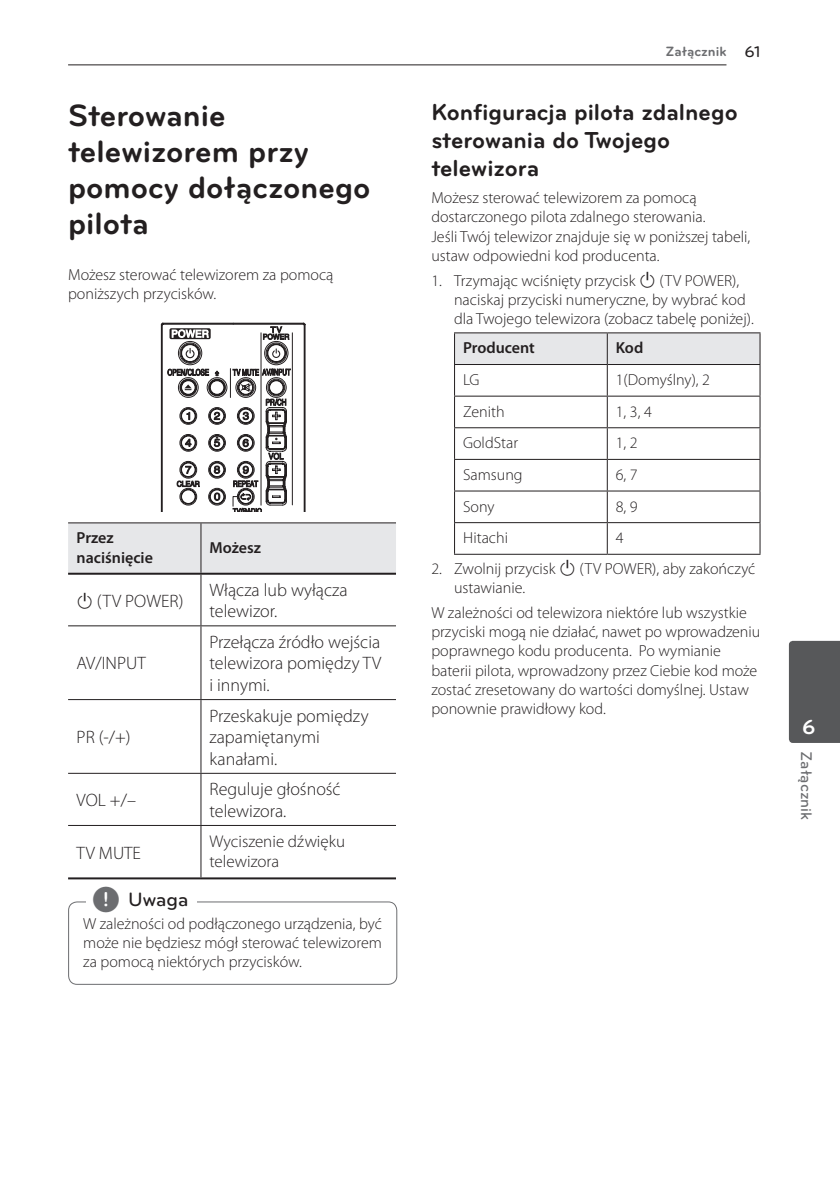
<style>
.page{position:relative;width:840px;height:1191px;background:#fff}
.page>*{position:absolute;margin:0;border:0;box-sizing:border-box;transform-origin:0 0}
.Title_1{font:700 32px/36px "Bryant LG";color:#231f20}
.Title_2{font:700 24px/28px "Bryant LG";color:#231f20}
.t1{font:700 21px "Bryant LG";color:#fff}
.t2{font:500 20px "Bryant LG";color:#231f20}
.t3{font:300 18px/21.6px "Myriad Pro";color:#231f20}
.Content_text_Light{font:300 17px/20.4px "Myriad Pro";color:#231f20}
.Content_text_Light-2{font:300 16px/19.2px "Myriad Pro";color:#231f20}
.Content_text_Num{font:300 16px/19.2px "Myriad Pro";color:#231f20}
.Content_text_Light-3{font:600 16px/19.2px "Myriad Pro";color:#231f20}
.Chapter_Title_Side{font:500 16px "Bryant LG";color:#6c6d70}
.Page_No_Right{font:500 16px "Bryant LG";color:#231f20}
.Chapter_Title_Top_R{font:700 14px "Bryant LG";color:#6c6d70}
.s1{font-family:"UPSYS Common";font-weight:400;font-size:16px}
.s2{font-family:"UPSYS Common";font-weight:400;font-size:30px;color:#6c6d70}
.s3{font-family:"UPSYS Common";font-weight:400}
</style>
<div class="page">
<hr style="left:68px;top:64px;width:658px;height:1px;background:#231f20">
<div style="left:788px;top:641px;width:51px;height:102px;background:#57585a"></div>
<hr style="left:304px;top:325px;width:1px;height:186px;background:#231f20">
<hr style="left:233px;top:323px;width:70px;height:1px;background:#231f20">
<hr style="left:233px;top:324px;width:70px;height:1px;background:#231f20">
<svg style="left:161px;top:323px;width:135px;height:188px"></svg>
<div style="left:68px;top:523px;width:328px;height:50px;background:#e6e7e9"></div>
<hr style="left:68px;top:877px;width:133px;height:2px;background:#231f20">
<hr style="left:201px;top:877px;width:195px;height:2px;background:#231f20">
<hr style="left:200px;top:575px;width:1px;height:50px;background:#231f20">
<hr style="left:68px;top:625px;width:133px;height:1px;background:#231f20">
<hr style="left:201px;top:625px;width:195px;height:1px;background:#231f20">
<hr style="left:200px;top:626px;width:1px;height:73px;background:#231f20">
<hr style="left:68px;top:699px;width:133px;height:1px;background:#231f20">
<hr style="left:201px;top:699px;width:195px;height:1px;background:#231f20">
<hr style="left:200px;top:700px;width:1px;height:73px;background:#231f20">
<hr style="left:68px;top:773px;width:133px;height:1px;background:#231f20">
<hr style="left:201px;top:773px;width:195px;height:1px;background:#231f20">
<hr style="left:200px;top:774px;width:1px;height:51px;background:#231f20">
<hr style="left:68px;top:825px;width:133px;height:1px;background:#231f20">
<hr style="left:201px;top:825px;width:195px;height:1px;background:#231f20">
<hr style="left:200px;top:826px;width:1px;height:51px;background:#231f20">
<hr style="left:68px;top:522px;width:133px;height:1px;background:#231f20">
<hr style="left:201px;top:522px;width:195px;height:1px;background:#231f20">
<hr style="left:200px;top:523px;width:1px;height:50px;background:#231f20">
<hr style="left:68px;top:573px;width:133px;height:2px;background:#231f20">
<hr style="left:201px;top:573px;width:195px;height:2px;background:#231f20">
<div style="left:68px;top:901px;width:329px;height:83px;border:1px solid #6c6d70;border-radius:9px"></div>
<div style="left:86px;top:896px;width:110px;height:20px;background:#fff"></div>
<div style="left:455px;top:333px;width:304px;height:31px;background:#e6e7e9"></div>
<hr style="left:454px;top:332px;width:153px;height:1px;background:#231f20">
<hr style="left:454px;top:333px;width:1px;height:31px;background:#231f20">
<hr style="left:607px;top:332px;width:153px;height:1px;background:#231f20">
<hr style="left:606px;top:333px;width:1px;height:31px;background:#231f20">
<hr style="left:759px;top:333px;width:1px;height:31px;background:#231f20">
<hr style="left:454px;top:364px;width:153px;height:1px;background:#231f20">
<hr style="left:454px;top:365px;width:1px;height:30px;background:#231f20">
<hr style="left:607px;top:364px;width:153px;height:1px;background:#231f20">
<hr style="left:606px;top:365px;width:1px;height:30px;background:#231f20">
<hr style="left:759px;top:365px;width:1px;height:30px;background:#231f20">
<hr style="left:454px;top:395px;width:153px;height:1px;background:#231f20">
<hr style="left:454px;top:396px;width:1px;height:31px;background:#231f20">
<hr style="left:607px;top:395px;width:153px;height:1px;background:#231f20">
<hr style="left:606px;top:396px;width:1px;height:31px;background:#231f20">
<hr style="left:759px;top:396px;width:1px;height:31px;background:#231f20">
<hr style="left:454px;top:427px;width:153px;height:1px;background:#231f20">
<hr style="left:454px;top:428px;width:1px;height:31px;background:#231f20">
<hr style="left:607px;top:427px;width:153px;height:1px;background:#231f20">
<hr style="left:606px;top:428px;width:1px;height:31px;background:#231f20">
<hr style="left:759px;top:428px;width:1px;height:31px;background:#231f20">
<hr style="left:454px;top:459px;width:153px;height:1px;background:#231f20">
<hr style="left:454px;top:460px;width:1px;height:30px;background:#231f20">
<hr style="left:607px;top:459px;width:153px;height:1px;background:#231f20">
<hr style="left:606px;top:460px;width:1px;height:30px;background:#231f20">
<hr style="left:759px;top:460px;width:1px;height:30px;background:#231f20">
<hr style="left:454px;top:490px;width:153px;height:1px;background:#231f20">
<hr style="left:454px;top:491px;width:1px;height:31px;background:#231f20">
<hr style="left:607px;top:490px;width:153px;height:1px;background:#231f20">
<hr style="left:606px;top:491px;width:1px;height:31px;background:#231f20">
<hr style="left:759px;top:491px;width:1px;height:31px;background:#231f20">
<hr style="left:454px;top:522px;width:153px;height:1px;background:#231f20">
<hr style="left:454px;top:523px;width:1px;height:31px;background:#231f20">
<hr style="left:607px;top:522px;width:153px;height:1px;background:#231f20">
<hr style="left:606px;top:523px;width:1px;height:31px;background:#231f20">
<hr style="left:759px;top:523px;width:1px;height:31px;background:#231f20">
<hr style="left:454px;top:554px;width:153px;height:1px;background:#231f20">
<hr style="left:607px;top:554px;width:153px;height:1px;background:#231f20">
<p class="Title_1" style="left:68px;top:97px;width:304px">Sterowanie telewizorem przy pomocy dołączonego pilota</p>
<p class="Content_text_Light-2" style="left:68px;top:264px;width:267px">Możesz sterować telewizorem za pomocą poniższych przycisków.</p>
<p class="Content_text_Light-3" style="left:77px;top:528px;width:78px">Przez naciśnięcie</p>
<p class="Content_text_Light-3" style="left:209px;top:537px;width:53px">Możesz</p>
<p class="t3" style="left:77px;top:589px;width:108px"><span class="s1">1</span> (TV POWER)</p>
<p class="t3" style="left:209px;top:579px;width:139px">Włącza lub wyłącza telewizor.</p>
<p class="t3" style="left:77px;top:652px;width:71px">AV/INPUT</p>
<p class="t3" style="left:209px;top:631px;width:173px;text-align:justify">Przełącza źródło wejścia telewizora pomiędzy TV i innymi.</p>
<p class="t3" style="left:77px;top:726px;width:56px">PR (-/+)</p>
<p class="t3" style="left:209px;top:704px;width:161px">Przeskakuje pomiędzy zapamiętanymi kanałami.</p>
<p class="t3" style="left:77px;top:789px;width:61px">VOL +/–</p>
<p class="t3" style="left:209px;top:778px;width:133px">Reguluje głośność telewizora.</p>
<p class="t3" style="left:77px;top:841px;width:66px">TV MUTE</p>
<p class="Content_text_Light" style="left:209px;top:830px;width:137px">Wyciszenie dźwięku telewizora</p>
<p class="t2" style="left:92px;top:887px;width:98px"><span class="s2">,</span> Uwaga</p>
<p class="Content_text_Light-2" style="left:83px;top:913px;width:300px;text-align:justify">W zależności od podłączonego urządzenia, być może nie będziesz mógł sterować telewizorem za pomocą niektórych przycisków.</p>
<p class="Chapter_Title_Top_R" style="left:665px;top:43px;width:62px">Załącznik</p>
<p class="Page_No_Right" style="left:744px;top:42px;width:18px">61</p>
<p class="Title_2" style="left:431px;top:98px;width:308px">Konfiguracja pilota zdalnego sterowania do Twojego telewizora</p>
<p class="Content_text_Light-2" style="left:431px;top:188px;width:320px">Możesz sterować telewizorem za pomocą dostarczonego pilota zdalnego sterowania.<br>Jeśli Twój telewizor znajduje się w poniższej tabeli, ustaw odpowiedni kod producenta.</p>
<p class="Content_text_Num" style="left:454px;top:271px;width:301px;text-indent:-23px">1. Trzymając wciśnięty przycisk <span class="s3">1</span> (TV POWER), naciskaj przyciski numeryczne, by wybrać kod dla Twojego telewizora (zobacz tabelę poniżej).</p>
<p class="Content_text_Light-3" style="left:463px;top:338px;width:73px">Producent</p>
<p class="Content_text_Light-3" style="left:615px;top:338px;width:29px">Kod</p>
<p class="Content_text_Light-2" style="left:463px;top:370px;width:18px">LG</p>
<p class="Content_text_Light-2" style="left:615px;top:370px;width:96px">1(Domyślny), 2</p>
<p class="Content_text_Light-2" style="left:463px;top:401px;width:43px">Zenith</p>
<p class="Content_text_Light-2" style="left:615px;top:401px;width:37px">1, 3, 4</p>
<p class="Content_text_Light-2" style="left:463px;top:433px;width:57px">GoldStar</p>
<p class="Content_text_Light-2" style="left:615px;top:433px;width:23px">1, 2</p>
<p class="Content_text_Light-2" style="left:463px;top:465px;width:61px">Samsung</p>
<p class="Content_text_Light-2" style="left:615px;top:465px;width:23px">6, 7</p>
<p class="Content_text_Light-2" style="left:463px;top:496px;width:33px">Sony</p>
<p class="Content_text_Light-2" style="left:615px;top:496px;width:23px">8, 9</p>
<p class="Content_text_Light-2" style="left:463px;top:528px;width:46px">Hitachi</p>
<p class="Content_text_Light-2" style="left:615px;top:528px;width:9px">4</p>
<p class="Content_text_Num" style="left:454px;top:559px;width:303px;text-indent:-23px">2. Zwolnij przycisk <span class="s3">1</span> (TV POWER), aby zakończyć ustawianie.</p>
<p class="Content_text_Light-2" style="left:431px;top:603px;width:330px">W zależności od telewizora niektóre lub wszystkie przyciski mogą nie działać, nawet po wprowadzeniu poprawnego kodu producenta. Po wymianie baterii pilota, wprowadzony przez Ciebie kod może zostać zresetowany do wartości domyślnej. Ustaw ponownie prawidłowy kod.</p>
<p class="t1" style="left:801px;top:714px;width:15px">6</p>
<p class="Chapter_Title_Side" style="left:815px;top:751px;width:70px;rotate:90deg">Załącznik</p>
</div>
